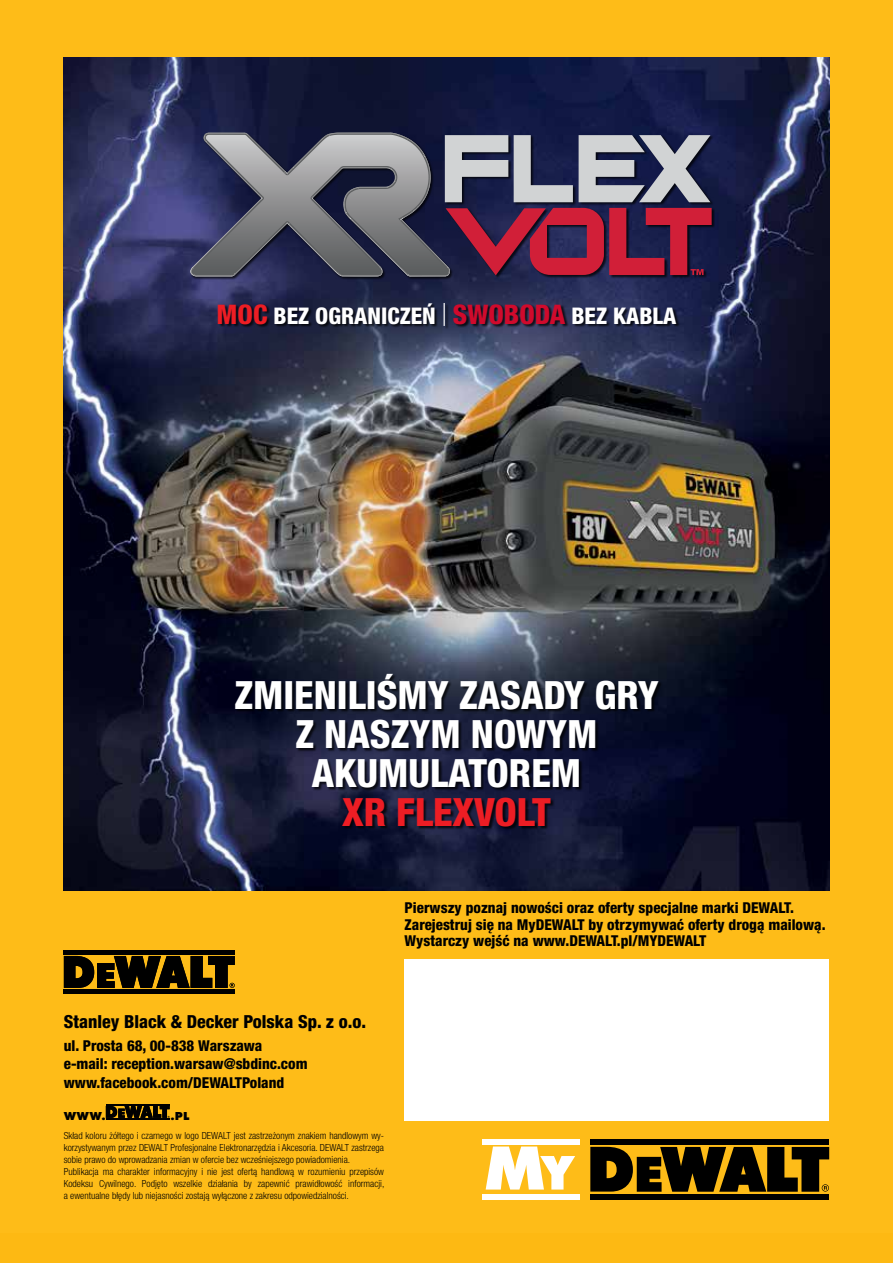
<style>
.page{position:relative;width:893px;height:1263px;background:#febc18}
.page>*{position:absolute;margin:0;border:0;box-sizing:border-box;transform-origin:0 0}
.t1{font:800 condensed 39px/39px "Helvetica Neue LT Pro";color:#fff;text-align:center}
.t2{font:800 condensed 39px "Helvetica Neue LT Pro";color:#ed1d24}
.t3{font:800 condensed 22.95px "Helvetica Neue LT Pro";color:#fff}
.t4{font:800 condensed 18px "Helvetica Neue LT Pro";color:#000}
.t5{font:800 condensed 15px/16.5px "Helvetica Neue LT Pro";color:#000}
.t6{font:700 12px "Futura TOT Extr";color:#000}
.t7{font:300 condensed 9.75px/12px "Helvetica Neue LT Pro";color:#000}
.s1{font-size:27px;color:#ed1d24}
.s2{font-weight:300;font-stretch:normal}
.s3{font-size:27px;color:#d00a2c}
</style>
<div class="page">
<img style="left:64px;top:57px;width:765px;height:834px">
<div style="left:190px;top:133px;width:525px;height:147px;background:#000;opacity:.75"></div>
<svg style="left:190px;top:132px;width:522px;height:144px;background:#68576d"></svg>
<div style="left:405px;top:959px;width:424px;height:161px;background:#fff"></div>
<hr style="left:64px;top:950px;width:171px;height:4px;background:#000">
<hr style="left:64px;top:989px;width:171px;height:4px;background:#000">
<svg style="left:64px;top:956px;width:171px;height:32px"></svg>
<div style="left:590px;top:1139px;width:239px;height:6px;background:#000"></div>
<div style="left:590px;top:1194px;width:239px;height:5px;background:#000"></div>
<svg style="left:590px;top:1147px;width:239px;height:45px"></svg>
<svg style="left:486px;top:1146px;width:89px;height:43px"></svg>
<div style="left:482px;top:1139px;width:98px;height:6px;background:#fff"></div>
<div style="left:482px;top:1194px;width:98px;height:5px;background:#fff"></div>
<hr style="left:106px;top:1104px;width:64px;height:1px;background:#000">
<hr style="left:106px;top:1118px;width:64px;height:2px;background:#000">
<svg style="left:106px;top:1106px;width:64px;height:12px"></svg>
<div style="left:235px;top:674px;width:428px;height:156px;background:#000;opacity:.75"></div>
<div style="left:219px;top:303px;width:461px;height:27px;background:#000;opacity:.75"></div>
<div style="left:0;top:1233px;width:893px;height:30px;background:#fdb913"></div>
<h2 class="t3" style="left:217px;top:301px;width:461px"><span class="s1">MOC</span> BEZ OGRANICZEŃ <span class="s2">|</span> <span class="s3">SWOBODA</span> BEZ KABLA</h2>
<h1 class="t1" style="left:234px;top:675px;width:426px">ZMIENILIŚMY ZASADY GRY<br>Z NASZYM NOWYM<br>AKUMULATOREM</h1>
<h1 class="t2" style="left:342px;top:788px;width:210px">XR FLEXVOLT</h1>
<h3 class="t5" style="left:405px;top:899px;width:422px">Pierwszy poznaj nowości oraz oferty specjalne marki DEWALT.<br>Zarejestruj się na MyDEWALT by otrzymywać oferty drogą mailową.<br>Wystarczy wejść na www.DEWALT.pl/MYDEWALT</h3>
<h3 class="t4" style="left:64px;top:1011px;width:304px">Stanley Black &amp; Decker Polska Sp. z o.o.</h3>
<h3 class="t5" style="left:64px;top:1036px;width:245px;line-height:18px">ul. Prosta 68, 00-838 Warszawa e-mail: reception.warsaw@sbdinc.com</h3>
<h3 class="t5" style="left:64px;top:1074px;width:222px">www.facebook.com/DEWALTPoland</h3>
<p class="t6" style="left:64px;top:1109px;width:43px">WWW.</p>
<p class="t6" style="left:171px;top:1109px;width:20px">.PL</p>
<p class="t7" style="left:64px;top:1130px;width:322px">Skład koloru żółtego i czarnego w logo DEWALT jest zastrzeżonym znakiem handlowym wy&shy;korzystywanym przez DEWALT Profesjonalne Elektronarzędzia i Akcesoria. DEWALT zastrzega sobie prawo do wprowadzania zmian w ofercie bez wcześniejszego powiadomienia.<br>Publikacja ma charakter informacyjny i nie jest ofertą handlową w rozumieniu przepisów Kodeksu Cywilnego. Podjęto wszelkie działania by zapewnić prawidłowość informacji, a ewentualne błędy lub niejasności zostają wyłączone z zakresu odpowiedzialności.</p>
</div>
